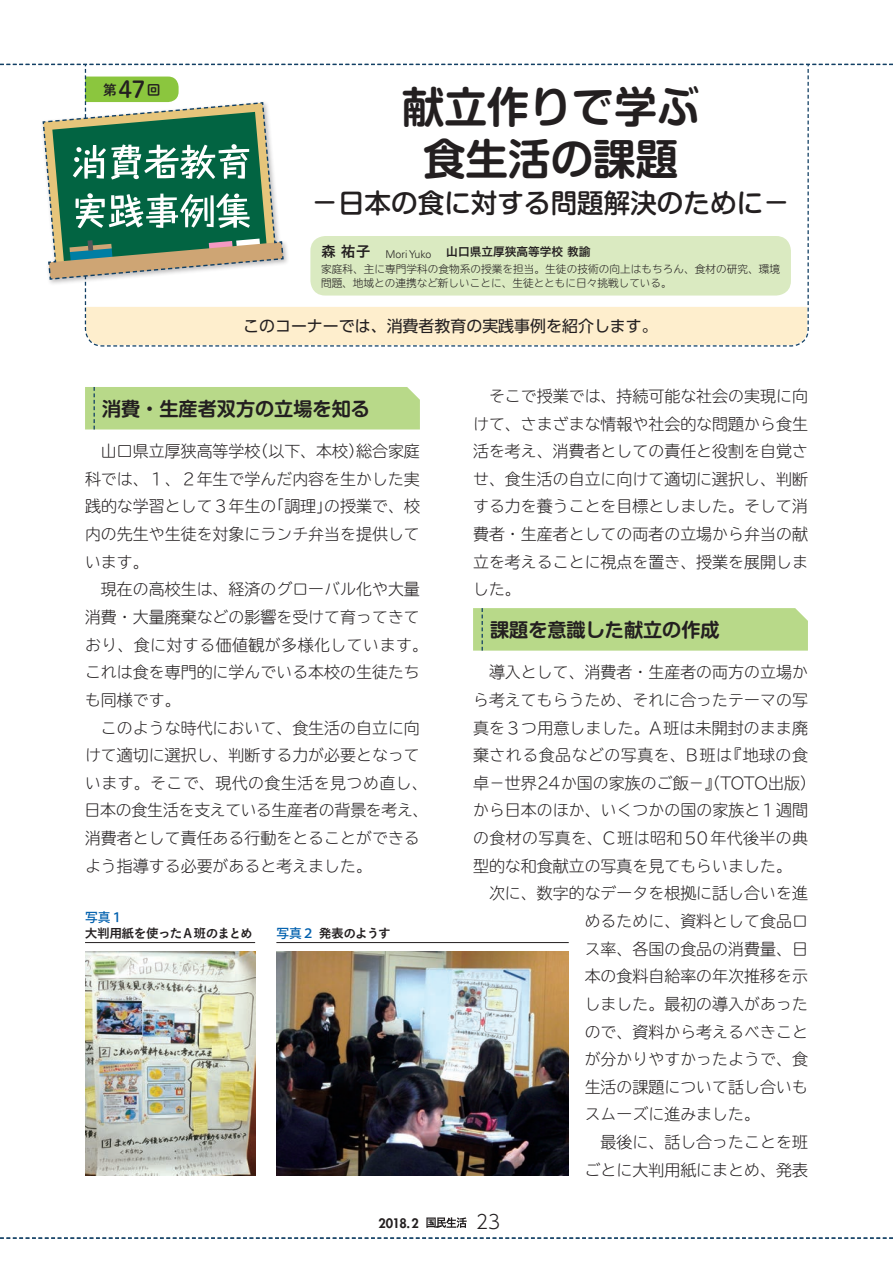
<style>
.page{position:relative;width:893px;height:1263px;background:#fff}
.page>*{position:absolute;margin:0;border:0;box-sizing:border-box;transform-origin:0 0}
.t1{font:700 42.45px/52.1px "Shin M Go Pro De";color:#231f20;text-align:center}
.t2{font:500 26.55px "Shin M Go Pro";color:#231f20}
.t3{font:23.4px "Shuei M Go Std B";color:#231f20}
.t4{font:700 19.2px "Shin M Go Pro De";color:#231f20}
.t5{font:300 19.2px "UD Shin Go C Oniz Pr 6 N";color:#231f20}
.t6{font:300 15.9px/27.6px "TBUDR Go Std Super";color:#231f20;text-align:justify}
.t7{font:15.9px "UD Shin Go Pro";color:#231f20}
.t8{font:13.8px "Shuei M Go Std B";color:#231f20}
.t9{font:12.75px "Koburina Go Std W6";letter-spacing:-.045em;color:#231f20}
.t10{font:800 12.75px "Futura Std";color:#231f20}
.t11{font:500 12.75px "Koz Go Pro";color:#0160ae}
.t12{font:11.7px "Hira Kaku Pro W6";color:#231f20}
.t13{font:300 10.65px/13.8px "TBUDR Go Std Super";letter-spacing:.005em;color:#231f20}
.t14{font:300 10.65px "Univers LT Std";color:#231f20}
.s1{font-family:"Koburina Go Std W6";font-weight:400;font-size:14.85px}
.s2{font-family:"Koz Go Pro";font-weight:500;color:#0160ae}
</style>
<div class="page">
<svg style="left:426px;top:1217px;width:41px;height:11px"></svg>
<svg style="left:0;top:1237px;width:893px;height:2px"></svg>
<svg style="left:0;top:64px;width:893px;height:283px"></svg>
<div style="left:310px;top:236px;width:481px;height:60px;background:#daeac1;border-radius:15px"></div>
<div style="left:473px;top:608px;width:335px;height:43px;background:#b8d989"></div>
<div style="left:85px;top:387px;width:335px;height:42px;background:#b8d989"></div>
<img style="left:276px;top:951px;width:293px;height:225px">
<hr style="left:85px;top:942px;width:170px;height:1px;background:#231f20">
<hr style="left:276px;top:942px;width:293px;height:1px;background:#231f20">
<img style="left:85px;top:951px;width:170px;height:225px">
<h3 class="t3" style="left:118px;top:72px;width:29px">47</h3>
<p class="t8" style="left:103px;top:79px;width:15px">第</p>
<p class="t8" style="left:147px;top:79px;width:15px">回</p>
<h1 class="t1" style="left:402px;top:76px;width:299px">献立作りで学ぶ食生活の課題</h1>
<h2 class="t2" style="left:311px;top:182px;width:480px">−日本の食に対する問題解決のために−</h2>
<p class="t14" style="left:321px;top:247px;width:112px"><span class="s1">森 祐子　</span>Mori Yuko</p>
<p class="t12" style="left:446px;top:241px;width:146px">山口県立厚狭高等学校 教諭</p>
<p class="t13" style="left:321px;top:262px;width:461px">家庭科、主に専門学科の食物系の授業を担当。生徒の技術の向上はもちろん、食材の研究、環境問題、地域との連携など新しいことに、生徒とともに日々挑戦している。</p>
<p class="t7" style="left:243px;top:313px;width:416px">このコーナーでは、消費者教育の実践事例を紹介します。</p>
<p class="t4" style="left:102px;top:393px;width:269px">消費・生産者双方の立場を知る</p>
<p class="t6" style="left:85px;top:437px;width:336px;text-indent:16px">山口県立厚狭高等学校（以下、本校）総合家庭科では、１、２年生で学んだ内容を生かした実践的な学習として 3年生の「調理」の授業で、校内の先生や生徒を対象にランチ弁当を提供しています。</p>
<p class="t6" style="left:85px;top:575px;width:344px;text-align:left;text-indent:16px">現在の高校生は、経済のグローバル化や大量消費・大量廃棄などの影響を受けて育ってきており、食に対する価値観が多様化しています。これは食を専門的に学んでいる本校の生徒たちも同様です。</p>
<p class="t6" style="left:85px;top:713px;width:345px;text-align:left;text-indent:16px">このような時代において、食生活の自立に向けて適切に選択し、判断する力が必要となっています。そこで、現代の食生活を見つめ直し、日本の食生活を支えている生産者の背景を考え、消費者として責任ある行動をとることができるよう指導する必要があると考えました。</p>
<p class="t11" style="left:85px;top:909px;width:40px">写真１</p>
<p class="t9" style="left:85px;top:924px;width:170px">大判用紙を使ったA班のまとめ</p>
<p class="t9" style="left:276px;top:924px;width:116px"><span class="s2">写真２</span>発表のようす</p>
<p class="t6" style="left:473px;top:382px;width:336px;text-indent:16px">そこで授業では、持続可能な社会の実現に向けて、さまざまな情報や社会的な問題から食生活を考え、消費者としての責任と役割を自覚させ、食生活の自立に向けて適切に選択し、判断する力を養うことを目標としました。そして消費者・生産者としての両者の立場から弁当の献立を考えることに視点を置き、授業を展開しました。</p>
<p class="t4" style="left:490px;top:614px;width:231px">課題を意識した献立の作成</p>
<p class="t6" style="left:473px;top:658px;width:344px;text-align:left;text-indent:16px">導入として、消費者・生産者の両方の立場から考えてもらうため、それに合ったテーマの写真を３つ用意しました。A班は未開封のまま廃棄される食品などの写真を、B班は『地球の食卓－世界24か国の家族のご飯－』（TOTO出版）から日本のほか、いくつかの国の家族と 1週間の食材の写真を、C班は昭和 50年代後半の典型的な和食献立の写真を見てもらいました。</p>
<p class="t6" style="left:585px;top:879px;width:225px;text-indent:-96px">次に、数字的なデータを根拠に話し合いを進めるために、資料として食品ロス率、各国の食品の消費量、日本の食料自給率の年次推移を示しました。最初の導入があったので、資料から考えるべきことが分かりやすかったようで、食生活の課題について話し合いもスムーズに進みました。</p>
<p class="t6" style="left:585px;top:1128px;width:225px;text-align:right">最後に、話し合ったことを班ごとに大判用紙にまとめ、発表</p>
<p class="t10" style="left:378px;top:1215px;width:42px">2018.2</p>
<p class="t5" style="left:476px;top:1206px;width:26px">23</p>
</div>
